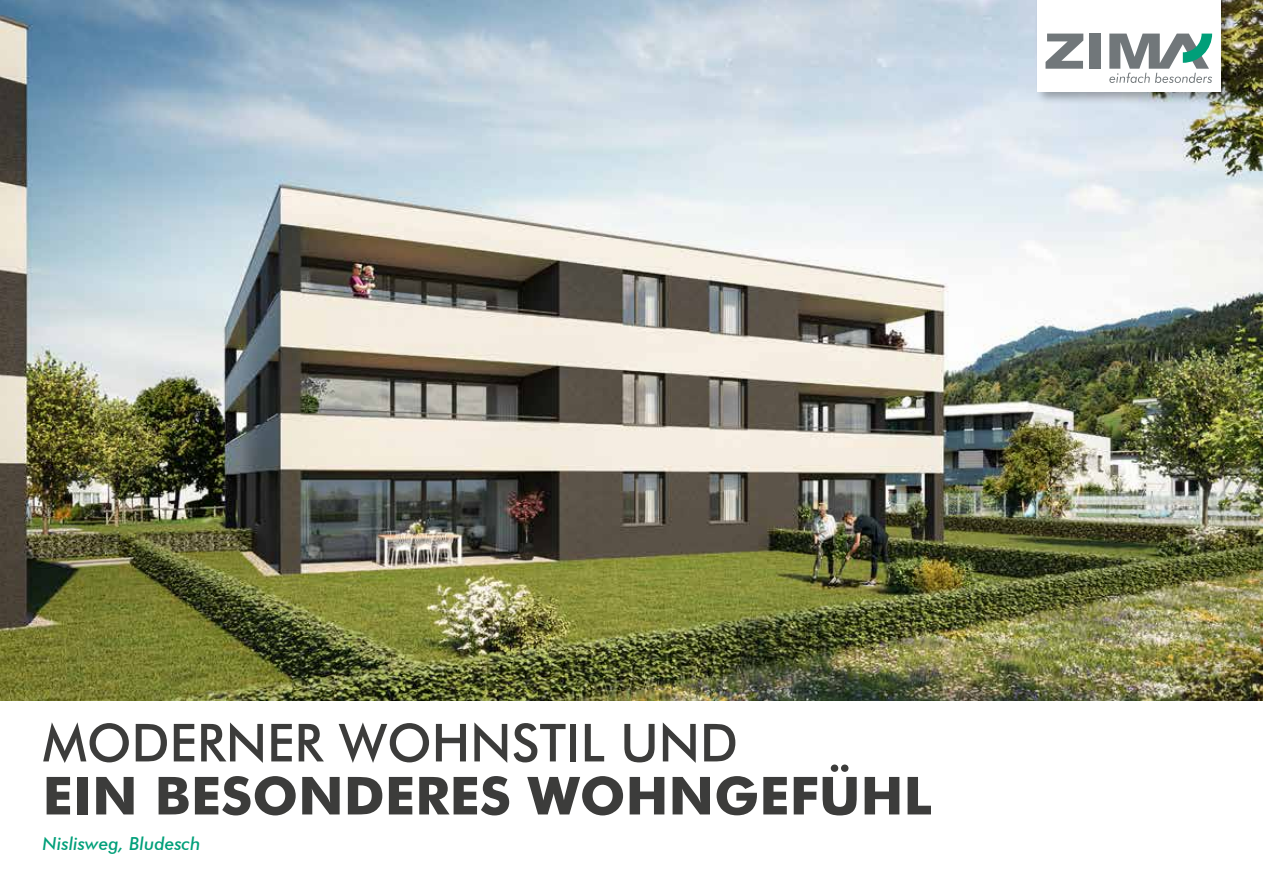
<style>
.page{position:relative;width:1263px;height:893px;background:#fff}
.page>*{position:absolute;margin:0;border:0;box-sizing:border-box;transform-origin:0 0}
.t1{font:700 52.5px "Futura BT";color:#3c3c3b}
.t2{font:500 52.5px "Futura BT";color:#3c3c3b}
.t3{font:italic 500 18px "Futura BT";color:#009f79}
</style>
<div class="page">
<img style="left:0;top:0;width:1263px;height:700px">
<div style="left:1035px;top:0;width:199px;height:106px;background:#000;opacity:.3"></div>
<div style="left:1037px;top:0;width:183px;height:91px;background:#fff"></div>
<svg style="left:1045px;top:34px;width:38px;height:35px"></svg>
<div style="left:1089px;top:34px;width:12px;height:35px;background:#71777a"></div>
<svg style="left:1109px;top:34px;width:103px;height:49px"></svg>
<p class="t2" style="left:43px;top:711px;width:697px">MODERNER WOHNSTIL UND</p>
<p class="t1" style="left:43px;top:764px;width:891px">EIN BESONDERES WOHNGEFÜHL</p>
<p class="t3" style="left:43px;top:833px;width:159px">Nislisweg, Bludesch</p>
</div>
